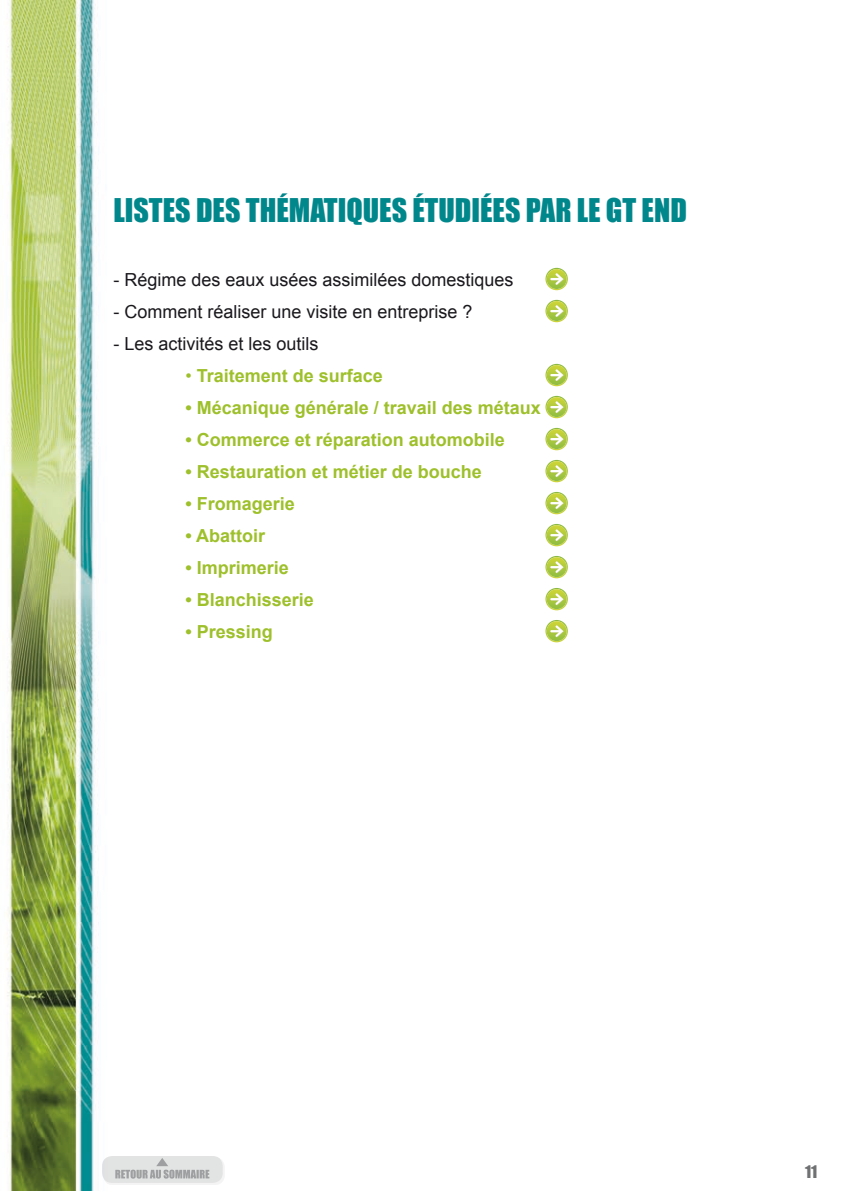
<style>
.page{position:relative;width:842px;height:1191px;background:#fff}
.page>*{position:absolute;margin:0;border:0;box-sizing:border-box;transform-origin:0 0}
.t1{font:30px "Impact";color:#00878c}
.t2{font:700 18px "Arial";color:#9ec02b}
.t3{font:18px "Arial";color:#1a181c}
.t4{font:16px "Impact";color:#707173}
.s1{font-weight:400}
</style>
<div class="page">
<img style="left:6px;top:0;width:553px;height:1191px">
<div style="left:104px;top:1157px;width:120px;height:27px;background:#1a181c;opacity:.25"></div>
<svg style="left:102px;top:1156px;width:121px;height:26px"></svg>
<svg style="left:115px;top:1157px;width:94px;height:21px;background:#cdcece"></svg>
<svg style="left:545px;top:268px;width:23px;height:22px"></svg>
<svg style="left:545px;top:300px;width:23px;height:22px"></svg>
<svg style="left:545px;top:364px;width:23px;height:22px"></svg>
<svg style="left:545px;top:396px;width:23px;height:22px"></svg>
<svg style="left:545px;top:428px;width:23px;height:22px"></svg>
<svg style="left:545px;top:460px;width:23px;height:22px"></svg>
<svg style="left:545px;top:492px;width:23px;height:22px"></svg>
<svg style="left:545px;top:524px;width:23px;height:22px"></svg>
<svg style="left:545px;top:556px;width:23px;height:22px"></svg>
<svg style="left:545px;top:588px;width:23px;height:22px"></svg>
<svg style="left:545px;top:620px;width:23px;height:22px"></svg>
<h1 class="t1" style="left:113px;top:187px;width:575px">LISTES DES THÉMATIQUES ÉTUDIÉES PAR LE GT END</h1>
<p class="t3" style="left:113px;top:268px;width:402px">- Régime des eaux usées assimilées domestiques</p>
<p class="t3" style="left:113px;top:300px;width:361px">- Comment réaliser une visite en entreprise ?</p>
<p class="t3" style="left:113px;top:332px;width:207px">- Les activités et les outils</p>
<p class="t2" style="left:185px;top:364px;width:199px"><span class="s1">•</span> Traitement de surface</p>
<p class="t2" style="left:185px;top:396px;width:357px">• Mécanique générale / travail des métaux</p>
<p class="t2" style="left:185px;top:428px;width:321px">• Commerce et réparation automobile</p>
<p class="t2" style="left:185px;top:460px;width:298px">• Restauration et métier de bouche</p>
<p class="t2" style="left:185px;top:492px;width:111px">• Fromagerie</p>
<p class="t2" style="left:185px;top:524px;width:81px">• Abattoir</p>
<p class="t2" style="left:185px;top:556px;width:105px">• Imprimerie</p>
<p class="t2" style="left:185px;top:588px;width:130px">• Blanchisserie</p>
<p class="t2" style="left:185px;top:620px;width:89px">• Pressing</p>
<p class="t4" style="left:805px;top:1159px;width:14px">11</p>
</div>
